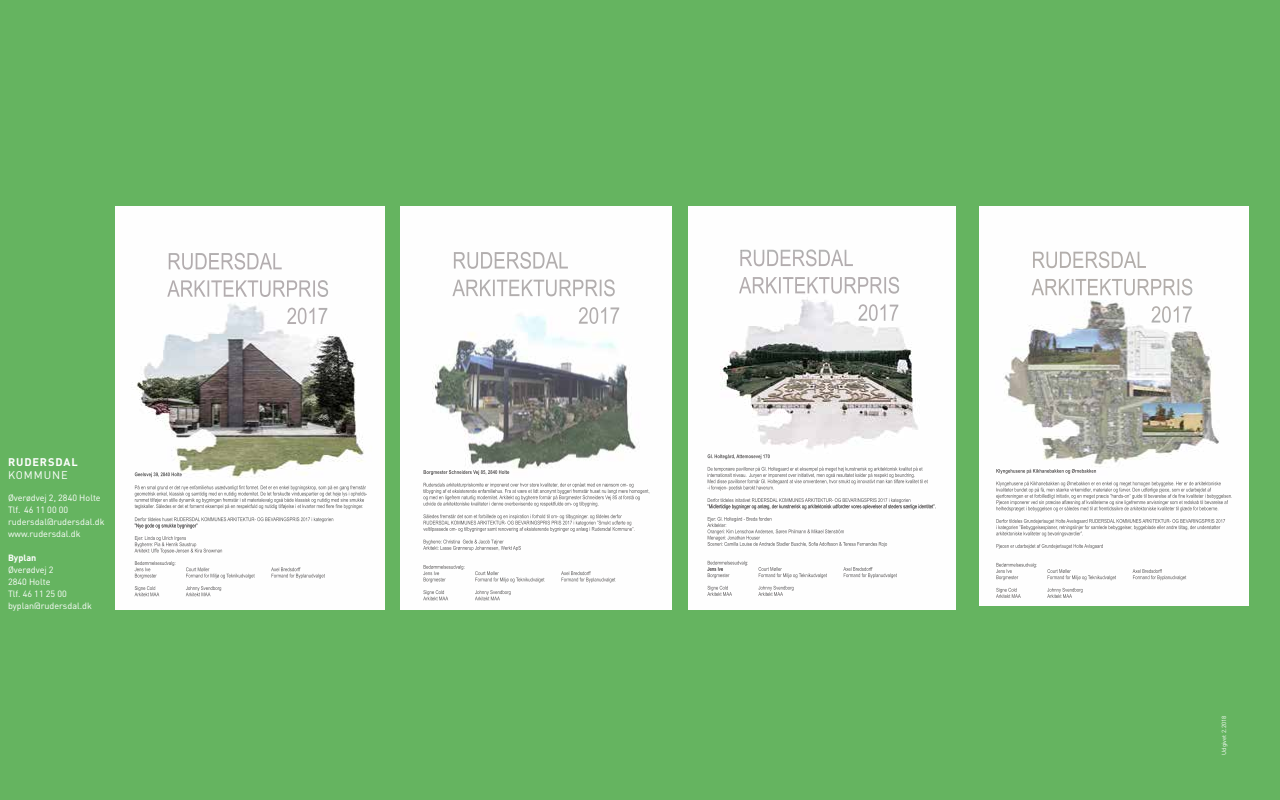
<style>
.page{position:relative;width:1280px;height:800px;background:#65b460}
.page>*{position:absolute;margin:0;border:0;box-sizing:border-box;transform-origin:0 0}
.t1{font:700 11px "DIN";letter-spacing:.08em;color:#fff}
.t2{font:11px "DIN";letter-spacing:.08em;color:#fff}
.t3{font:9px/12px "DIN";color:#fff}
.t4{font:700 9px "DIN";color:#fff}
.t5{font:6px "DIN";color:#fff}
</style>
<div class="page">
<img style="left:979px;top:206px;width:269px;height:400px">
<img style="left:996px;top:469px;width:79px;height:4px">
<img style="left:1078px;top:469px;width:18px;height:4px">
<img style="left:996px;top:481px;width:74px;height:4px">
<img style="left:1076px;top:482px;width:69px;height:4px">
<img style="left:1152px;top:482px;width:64px;height:3px">
<svg style="left:1217px;top:482px;width:4px;height:3px"></svg>
<img style="left:996px;top:488px;width:63px;height:4px">
<img style="left:1065px;top:488px;width:59px;height:4px">
<svg style="left:1126px;top:489px;width:5px;height:3px"></svg>
<img style="left:1133px;top:488px;width:67px;height:4px">
<svg style="left:1200px;top:488px;width:11px;height:4px"></svg>
<img style="left:999px;top:494px;width:181px;height:5px">
<img style="left:1187px;top:494px;width:44px;height:4px">
<img style="left:996px;top:500px;width:132px;height:5px">
<img style="left:1131px;top:500px;width:97px;height:4px">
<img style="left:996px;top:506px;width:130px;height:4px">
<img style="left:1134px;top:507px;width:55px;height:3px">
<img style="left:1193px;top:507px;width:24px;height:3px">
<img style="left:996px;top:519px;width:62px;height:4px">
<img style="left:1104px;top:519px;width:34px;height:4px">
<img style="left:1176px;top:519px;width:38px;height:4px">
<img style="left:996px;top:525px;width:61px;height:4px">
<img style="left:1063px;top:525px;width:59px;height:5px">
<img style="left:1125px;top:525px;width:58px;height:4px">
<svg style="left:1183px;top:526px;width:5px;height:4px"></svg>
<img style="left:1190px;top:525px;width:30px;height:4px">
<img style="left:1000px;top:532px;width:57px;height:3px">
<img style="left:1059px;top:532px;width:23px;height:3px">
<img style="left:1018px;top:544px;width:43px;height:4px">
<img style="left:1071px;top:544px;width:32px;height:4px">
<img style="left:996px;top:563px;width:39px;height:5px">
<img style="left:996px;top:569px;width:16px;height:4px">
<img style="left:1047px;top:569px;width:24px;height:4px">
<img style="left:1133px;top:569px;width:29px;height:4px">
<img style="left:996px;top:575px;width:22px;height:4px">
<img style="left:1048px;top:575px;width:67px;height:4px">
<img style="left:1133px;top:575px;width:53px;height:4px">
<img style="left:996px;top:588px;width:21px;height:4px">
<img style="left:1047px;top:588px;width:35px;height:4px">
<img style="left:996px;top:594px;width:25px;height:4px">
<img style="left:1047px;top:594px;width:25px;height:4px">
<img style="left:1047px;top:251px;width:99px;height:17px">
<img style="left:116px;top:206px;width:269px;height:403px">
<img style="left:688px;top:206px;width:268px;height:403px">
<img style="left:400px;top:206px;width:272px;height:403px">
<img style="left:449px;top:470px;width:48px;height:4px">
<svg style="left:499px;top:470px;width:10px;height:4px"></svg>
<img style="left:424px;top:483px;width:57px;height:4px">
<svg style="left:485px;top:484px;width:4px;height:3px"></svg>
<img style="left:490px;top:483px;width:64px;height:4px">
<svg style="left:554px;top:484px;width:4px;height:3px"></svg>
<img style="left:560px;top:483px;width:73px;height:5px">
<img style="left:423px;top:489px;width:62px;height:4px">
<img style="left:490px;top:489px;width:132px;height:4px">
<img style="left:630px;top:489px;width:18px;height:5px">
<img style="left:435px;top:495px;width:57px;height:4px">
<img style="left:499px;top:495px;width:58px;height:4px">
<img style="left:583px;top:495px;width:41px;height:4px">
<svg style="left:624px;top:490px;width:16px;height:10px"></svg>
<img style="left:426px;top:502px;width:58px;height:4px">
<svg style="left:484px;top:503px;width:4px;height:3px"></svg>
<img style="left:490px;top:502px;width:65px;height:4px">
<img style="left:558px;top:502px;width:39px;height:5px">
<img style="left:423px;top:514px;width:65px;height:4px">
<img style="left:491px;top:514px;width:62px;height:4px">
<img style="left:566px;top:514px;width:51px;height:4px">
<svg style="left:617px;top:514px;width:5px;height:4px"></svg>
<img style="left:439px;top:521px;width:75px;height:4px">
<img style="left:534px;top:521px;width:27px;height:4px">
<svg style="left:591px;top:522px;width:4px;height:3px"></svg>
<img style="left:597px;top:521px;width:26px;height:4px">
<img style="left:428px;top:527px;width:58px;height:5px">
<img style="left:496px;top:527px;width:56px;height:4px">
<img style="left:560px;top:527px;width:69px;height:4px">
<svg style="left:630px;top:527px;width:4px;height:4px"></svg>
<img style="left:443px;top:540px;width:51px;height:4px">
<svg style="left:496px;top:540px;width:8px;height:5px"></svg>
<img style="left:423px;top:546px;width:59px;height:4px">
<img style="left:501px;top:546px;width:20px;height:5px">
<img style="left:424px;top:565px;width:39px;height:5px">
<img style="left:423px;top:571px;width:16px;height:4px">
<img style="left:475px;top:571px;width:24px;height:4px">
<img style="left:561px;top:571px;width:30px;height:4px">
<img style="left:424px;top:578px;width:22px;height:3px">
<img style="left:475px;top:578px;width:68px;height:4px">
<img style="left:561px;top:578px;width:54px;height:3px">
<img style="left:423px;top:590px;width:21px;height:4px">
<img style="left:475px;top:590px;width:35px;height:5px">
<img style="left:423px;top:597px;width:25px;height:3px">
<img style="left:475px;top:597px;width:25px;height:3px">
<img style="left:467px;top:252px;width:101px;height:17px">
<p class="t1" style="left:8px;top:455px;width:71px">RUDERSDAL</p>
<p class="t2" style="left:8px;top:468px;width:61px">KOMMUNE</p>
<p class="t3" style="left:8px;top:492px;width:98px">Øverødvej 2, 2840 Holte<br>Tlf. 46 11 00 00 rudersdal@rudersdal.dk www.rudersdal.dk</p>
<p class="t4" style="left:8px;top:552px;width:30px">Byplan</p>
<p class="t3" style="left:8px;top:564px;width:85px">Øverødvej 2<br>2840 Holte<br>Tlf. 46 11 25 00 byplan@rudersdal.dk</p>
<p class="t5" style="left:1220px;top:755px;width:40px;rotate:-90deg">Udgivet 2.2018</p>
</div>
